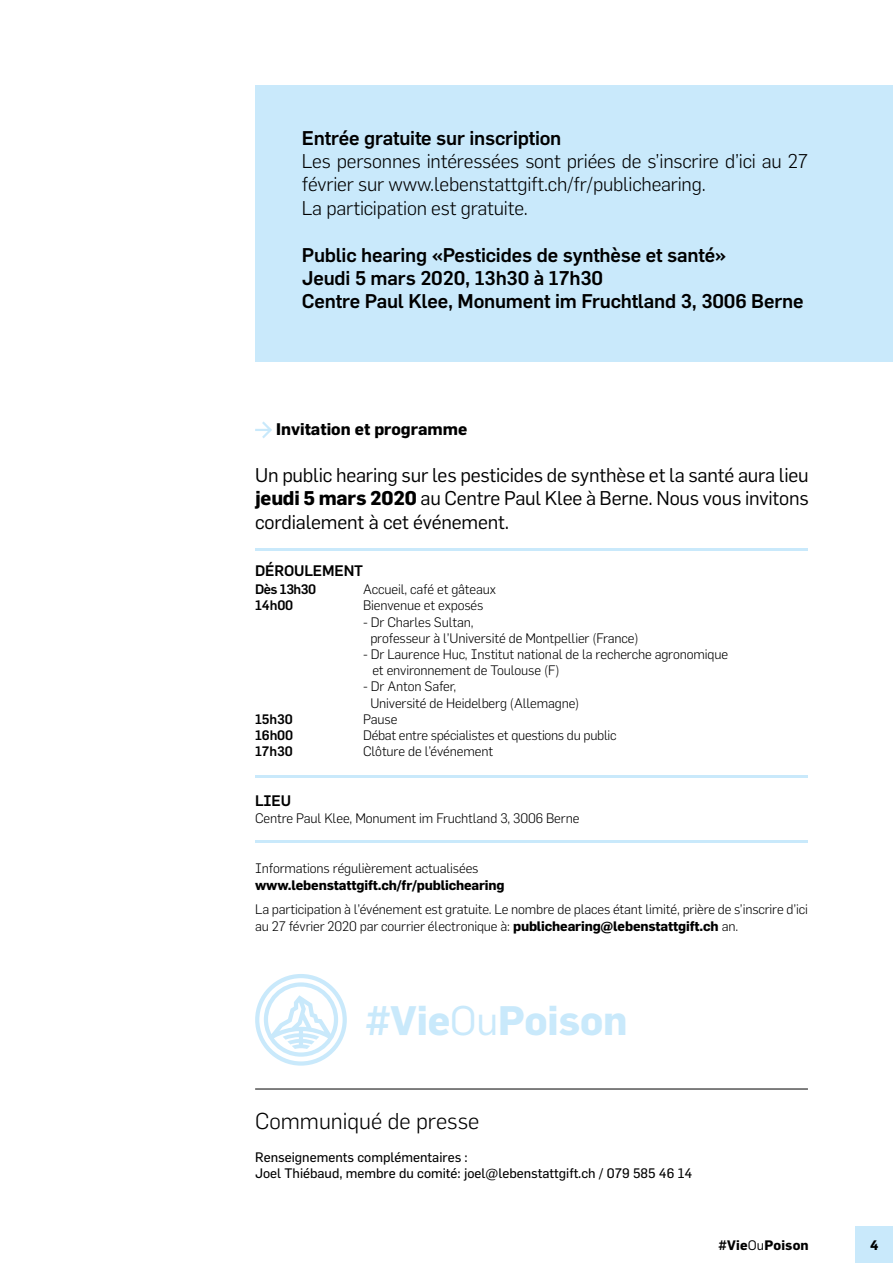
<style>
.page{position:relative;width:893px;height:1263px;background:#fff}
.page>*{position:absolute;margin:0;border:0;box-sizing:border-box;transform-origin:0 0}
.t1{font:700 40.5px "Flama";letter-spacing:-.005em;color:#c9e9fb}
.t2{font:300 22.5px "Flama";color:#000}
.t3{font:500 19.5px/23.4px "Flama";letter-spacing:-.01em;color:#000}
.t4{font:19.5px/23.4px "Flama";letter-spacing:-.01em;color:#000;text-align:justify}
.t5{font:300 19.5px/23.4px "Flama";letter-spacing:-.01em;color:#000}
.t6{font:700 16.5px "Flama";color:#000}
.t7{font:500 15px "Flama";letter-spacing:-.01em;color:#000}
.t8{font:300 13.5px/16.2px "Flama";letter-spacing:-.01em;color:#000}
.t9{font:13.5px/16.2px "Flama Basic";color:#000}
.t10{font:700 13.5px "Flama";letter-spacing:-.01em;color:#000}
.t11{font:500 13.5px "Flama";letter-spacing:-.01em;color:#000}
.t12{font:700 13.5px "Flama";letter-spacing:.01em;color:#000}
.t13{font:500 13.5px "Flama";letter-spacing:-.04em;color:#000}
.s1{font-weight:700}
.s2{font-weight:400}
</style>
<div class="page">
<div style="left:856px;top:1227px;width:37px;height:36px;background:#c9e9fb"></div>
<hr style="left:255px;top:1089px;width:553px;height:1px;background:#000">
<div style="left:255px;top:85px;width:638px;height:276px;background:#c9e9fb"></div>
<hr style="left:255px;top:548px;width:553px;height:2px;background:#c9e9fb">
<hr style="left:255px;top:840px;width:553px;height:2px;background:#c9e9fb">
<hr style="left:255px;top:775px;width:553px;height:2px;background:#c9e9fb">
<svg style="left:255px;top:421px;width:17px;height:17px"></svg>
<svg style="left:255px;top:974px;width:92px;height:92px"></svg>
<h3 class="t3" style="left:302px;top:126px;width:261px">Entrée gratuite sur inscription</h3>
<h3 class="t5" style="left:302px;top:149px;width:507px">Les personnes intéressées sont priées de s’inscrire d’ici au 27 février sur www.lebenstattgift.ch/fr/publichearing.<br>La participation est gratuite.</h3>
<h3 class="t3" style="left:302px;top:243px;width:503px">Public hearing «Pesticides de synthèse et santé»<br>Jeudi 5 mars 2020, 13h30 à 17h30<br>Centre Paul Klee, Monument im Fruchtland 3, 3006 Berne</h3>
<p class="t6" style="left:276px;top:420px;width:193px">Invitation et programme</p>
<h3 class="t4" style="left:255px;top:463px;width:555px">Un public hearing sur les pesticides de synthèse et la santé aura lieu <span class="s1">jeudi 5 mars 2020</span> au Centre Paul Klee à Berne. Nous vous invitons cordialement à cet événement.</h3>
<p class="t7" style="left:255px;top:562px;width:110px">DÉROULEMENT</p>
<p class="t13" style="left:255px;top:581px;width:63px">Dès 13h30</p>
<p class="t8" style="left:363px;top:581px;width:134px">Accueil, café et gâteaux</p>
<p class="t11" style="left:255px;top:598px;width:40px">14h00</p>
<p class="t8" style="left:363px;top:597px;width:122px">Bienvenue et exposés</p>
<p class="t8" style="left:370px;top:614px;width:270px;text-indent:-7px">- Dr Charles Sultan,<br>professeur à l’Université de Montpellier (France)</p>
<p class="t8" style="left:372px;top:646px;width:357px;text-indent:-9px">- Dr Laurence Huc, Institut national de la recherche agronomique et environnement de Toulouse (F)</p>
<p class="t8" style="left:370px;top:678px;width:211px;text-indent:-7px">- Dr Anton Safer,<br>Université de Heidelberg (Allemagne)</p>
<p class="t11" style="left:255px;top:711px;width:39px">15h30</p>
<p class="t8" style="left:363px;top:711px;width:36px">Pause</p>
<p class="t11" style="left:255px;top:727px;width:40px">16h00</p>
<p class="t8" style="left:363px;top:727px;width:255px">Débat entre spécialistes et questions du public</p>
<p class="t11" style="left:255px;top:743px;width:39px">17h30</p>
<p class="t8" style="left:363px;top:743px;width:132px">Clôture de l’événement</p>
<p class="t7" style="left:255px;top:791px;width:37px">LIEU</p>
<p class="t8" style="left:255px;top:810px;width:326px">Centre Paul Klee, Monument im Fruchtland 3, 3006 Berne</p>
<p class="t8" style="left:255px;top:860px;width:225px">Informations régulièrement actualisées</p>
<p class="t10" style="left:255px;top:877px;width:251px">www.lebenstattgift.ch/fr/publichearing</p>
<p class="t8" style="left:255px;top:901px;width:554px">La participation à l’événement est gratuite. Le nombre de places étant limité, prière de s’inscrire d’ici au 27 février 2020 par courrier électronique à: <span class="s1">publichearing@lebenstattgift.ch</span> an.</p>
<h1 class="t1" style="left:365px;top:996px;width:264px">#Vie<span class="s2">Ou</span>Poison</h1>
<h2 class="t2" style="left:255px;top:1108px;width:226px">Communiqué de presse</h2>
<p class="t9" style="left:255px;top:1148px;width:439px">Renseignements complémentaires :<br>Joel Thiébaud, membre du comité: joel@lebenstattgift.ch / 079 585 46 14</p>
<p class="t12" style="left:719px;top:1237px;width:92px">#Vie<span class="s2">Ou</span>Poison</p>
<p class="t10" style="left:870px;top:1237px;width:10px">4</p>
</div>
